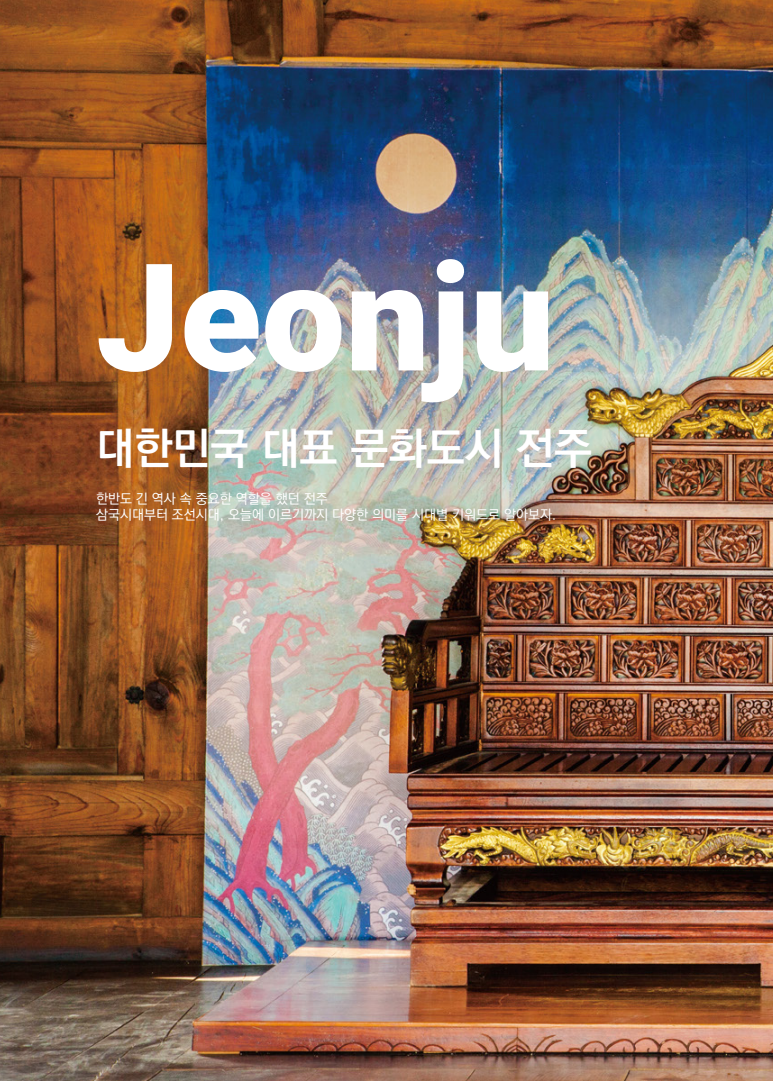
<style>
.page{position:relative;width:773px;height:1081px;background:#fff}
.page>*{position:absolute;margin:0;border:0;box-sizing:border-box;transform-origin:0 0}
.t1{font:900 149.5px "Roboto";color:#fff}
.t2{font:700 43.75px "Ko Pub World Dotum";color:#fff}
.t3{font:500 13.75px/16.5px "Ko Pub World Dotum";color:#fff}
</style>
<div class="page">
<img style="left:0;top:0;width:772px;height:1081px">
<h1 class="t1" style="left:96px;top:212px;width:460px">Jeonju</h1>
<h2 class="t2" style="left:96px;top:417px;width:497px">대한민국 대표 문화도시 전주</h2>
<p class="t3" style="left:96px;top:491px;width:461px">한반도 긴 역사 속 중요한 역할을 했던 전주<br>삼국시대부터 조선시대, 오늘에 이르기까지 다양한 의미를 시대별 키워드로 알아보자.</p>
</div>
